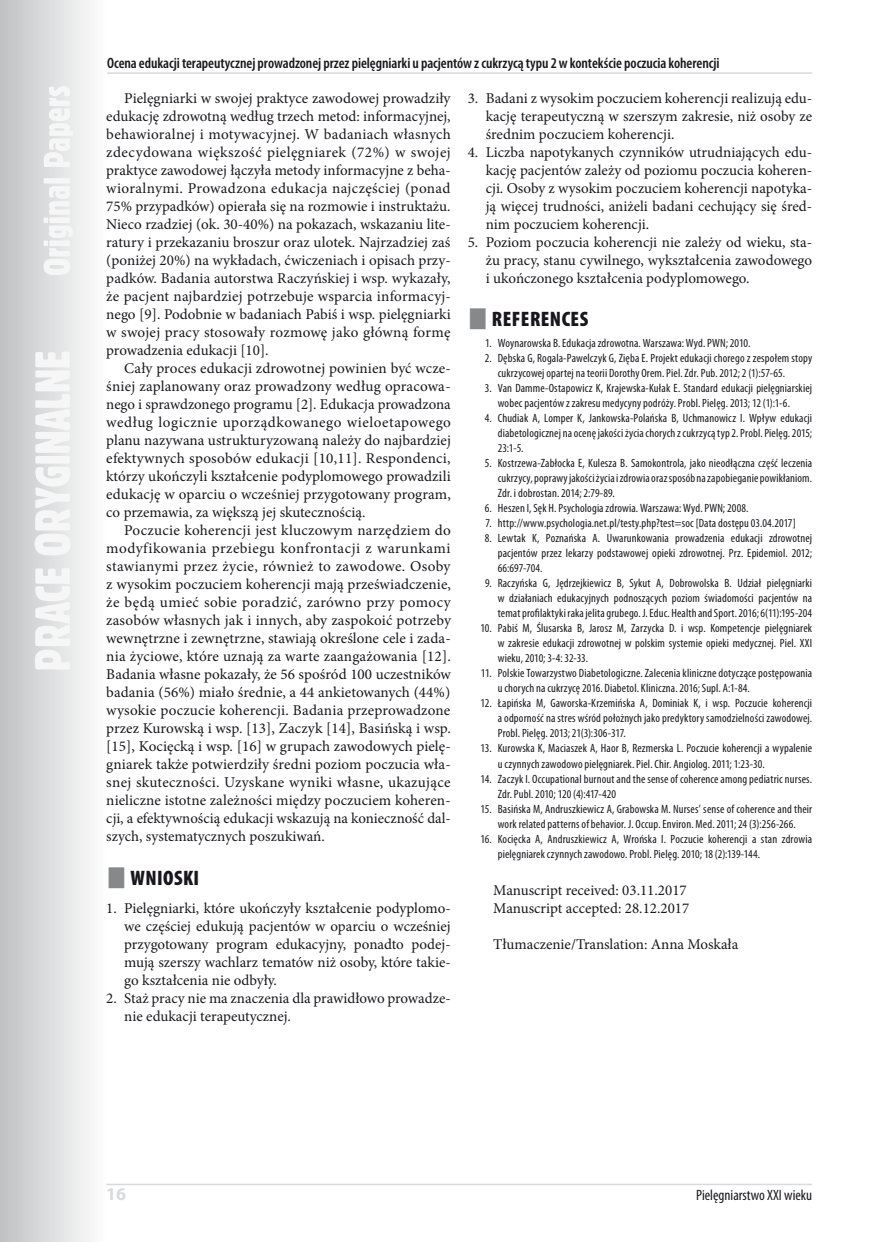
<style>
.page{position:relative;width:876px;height:1242px;background:#fff}
.page>*{position:absolute;margin:0;border:0;box-sizing:border-box;transform-origin:0 0}
.srodtytul_ang{font:900 condensed 21px "Myriad Pro";letter-spacing:.02em;color:#1a171c}
.srodtytul{font:900 condensed 21px "Myriad Pro";letter-spacing:.02em;color:#1a171c}
.t1{font:700 18px "Myriad Pro";color:#d9dadb}
.Body_Text{font:15px/18px "Minion Pro";color:#1a171c;text-align:justify}
.lista_1{font:15px/18px "Minion Pro";color:#1a171c;text-align:justify}
.t2{font:600 condensed 15px "Myriad Pro";letter-spacing:-.005em;color:#1a171c}
.praca_zgloszona{font:15px "Minion Pro";color:#1a171c}
.t3{font:condensed 15px "Myriad Pro";color:#1a171c}
.pismiennictwo_tekst{font:condensed 12px/15px "Myriad Pro";letter-spacing:.01em;color:#1a171c}
</style>
<div class="page">
<svg style="left:0;top:0;width:89px;height:1242px;background:#d8d9da"></svg>
<svg style="left:35px;top:86px;width:38px;height:583px"></svg>
<hr style="left:106px;top:1183px;width:706px;height:2px;background:#d9dadb">
<hr style="left:107px;top:72px;width:705px;height:2px;background:#d9dadb">
<p class="t2" style="left:107px;top:55px;width:614px">Ocena edukacji terapeutycznej prowadzonej przez pielęgniarki u pacjentów zcukrzycą typu 2 wkontekście poczucia koherencji</p>
<p class="Body_Text" style="left:106px;top:89px;width:346px;text-indent:18px">Pielęgniarki w swojej praktyce zawodowej prowadziły edukację zdrowotną według trzech metod: informacyjnej, behawioralnej i motywacyjnej. W badaniach własnych zdecydowana większość pielęgniarek (72%) w swojej praktyce zawodowej łączyła metody informacyjne z beha&shy;wioralnymi. Prowadzona edukacja najczęściej (ponad 75% przypadków) opierała się na rozmowie i instruktażu.<br>Nieco rzadziej (ok. 30-40%) na pokazach, wskazaniu lite&shy;ratury i przekazaniu broszur oraz ulotek. Najrzadziej zaś (poniżej 20%) na wykładach, ćwiczeniach i opisach przy&shy;padków. Badania autorstwa Raczyńskiej i wsp. wykazały, że pacjent najbardziej potrzebuje wsparcia informacyj&shy;nego [9]. Podobnie w badaniach Pabiś i wsp. pielęgniarki w swojej pracy stosowały rozmowę jako główną formę prowadzenia edukacji [10].</p>
<p class="Body_Text" style="left:106px;top:359px;width:346px;text-indent:18px">Cały proces edukacji zdrowotnej powinien być wcze&shy;śniej zaplanowany oraz prowadzony według opracowa&shy;nego i sprawdzonego programu [2]. Edukacja prowadzona według logicznie uporządkowanego wieloetapowego planu nazywana ustrukturyzowaną należy do najbardziej efektywnych sposobów edukacji [10,11]. Respondenci, którzy ukończyli kształcenie podyplomowego prowadzili edukację w oparciu o wcześniej przygotowany program, co przemawia, za większą jej skutecznością.</p>
<p class="Body_Text" style="left:106px;top:521px;width:346px;text-indent:18px">Poczucie koherencji jest kluczowym narzędziem do modyfikowania przebiegu konfrontacji z warunkami stawianymi przez życie, również to zawodowe. Osoby z wysokim poczuciem koherencji mają przeświadczenie, że będą umieć sobie poradzić, zarówno przy pomocy zasobów własnych jak i innych, aby zaspokoić potrzeby wewnętrzne i zewnętrzne, stawiają określone cele i zada&shy;nia życiowe, które uznają za warte zaangażowania [12].<br>Badania własne pokazały, że 56 spośród 100 uczestników badania (56%) miało średnie, a 44 ankietowanych (44%) wysokie poczucie koherencji. Badania przeprowadzone przez Kurowską i wsp. [13], Zaczyk [14], Basińską i wsp. [15], Kocięcką i wsp. [16] w grupach zawodowych pielę&shy;gniarek także potwierdziły średni poziom poczucia wła&shy;snej skuteczności. Uzyskane wyniki własne, ukazujące nieliczne istotne zależności między poczuciem koheren&shy;cji, a efektywnością edukacji wskazują na konieczność dal&shy;szych, systematycznych poszukiwań.</p>
<p class="srodtytul" style="left:131px;top:866px;width:70px">WNIOSKI</p>
<p class="lista_1" style="left:124px;top:899px;width:328px;text-indent:-18px">1. Pielęgniarki, które ukończyły kształcenie podyplomo&shy;we częściej edukują pacjentów w oparciu o wcześniej przygotowany program edukacyjny, ponadto podej&shy;mują szerszy wachlarz tematów niż osoby, które takie&shy;go kształcenia nie odbyły.</p>
<p class="lista_1" style="left:124px;top:989px;width:328px;text-indent:-18px">2. Staż pracy nie ma znaczenia dla prawidłowo prowadze&shy;nie edukacji terapeutycznej.</p>
<p class="lista_1" style="left:486px;top:89px;width:328px;text-indent:-18px">3. Badani z wysokim poczuciem koherencji realizują edu&shy;kację terapeutyczną w szerszym zakresie, niż osoby ze średnim poczuciem koherencji.</p>
<p class="lista_1" style="left:486px;top:143px;width:328px;text-indent:-18px">4. Liczba napotykanych czynników utrudniających edu&shy;kację pacjentów zależy od poziomu poczucia koheren&shy;cji. Osoby z wysokim poczuciem koherencji napotyka&shy;ją więcej trudności, aniżeli badani cechujący się śred&shy;nim poczuciem koherencji.</p>
<p class="lista_1" style="left:486px;top:233px;width:328px;text-indent:-18px">5. Poziom poczucia koherencji nie zależy od wieku, sta&shy;żu pracy, stanu cywilnego, wykształcenia zawodowego i ukończonego kształcenia podyplomowego.</p>
<p class="srodtytul_ang" style="left:492px;top:308px;width:98px">REFERENCES</p>
<p class="pismiennictwo_tekst" style="left:485px;top:336px;width:267px">1. Woynarowska B. Edukacja zdrowotna. Warszawa: Wyd. PWN; 2010.</p>
<p class="pismiennictwo_tekst" style="left:498px;top:351px;width:316px;text-indent:-13px">2. Dębska G, Rogala-Pawelczyk G, Zięba E. Projekt edukacji chorego z zespołem stopy cukrzycowej opartej na teorii Dorothy Orem. Piel. Zdr. Pub. 2012; 2 (1):57-65.</p>
<p class="pismiennictwo_tekst" style="left:498px;top:381px;width:316px;text-indent:-13px">3. Van Damme-Ostapowicz K, Krajewska-Kułak E. Standard edukacji pielęgniarskiej wobec pacjentów z zakresu medycyny podróży. Probl. Pielęg. 2013; 12 (1):1-6.</p>
<p class="pismiennictwo_tekst" style="left:498px;top:411px;width:316px;text-align:justify;text-indent:-13px">4. Chudiak A, Lomper K, Jankowska-Polańska B, Uchmanowicz I. Wpływ edukacji diabetologicznej na ocenę jakości życia chorych z cukrzycą typ 2. Probl. Pielęg. 2015; 23:1-5.</p>
<p class="pismiennictwo_tekst" style="left:498px;top:456px;width:316px;text-align:justify;text-indent:-13px">5. Kostrzewa-Zabłocka E, Kulesza B. Samokontrola, jako nieodłączna część leczenia cukrzycy, poprawy jakości życia i zdrowia oraz sposób na zapobieganie powikłaniom.<br>Zdr. i dobrostan. 2014; 2:79-89.</p>
<p class="pismiennictwo_tekst" style="left:485px;top:501px;width:265px">6. Heszen I, Sęk H. Psychologia zdrowia. Warszawa: Wyd. PWN; 2008.</p>
<p class="pismiennictwo_tekst" style="left:486px;top:516px;width:312px">7. http://www.psychologia.net.pl/testy.php?test=soc [Data dostępu 03.04.2017]</p>
<p class="pismiennictwo_tekst" style="left:498px;top:531px;width:316px;text-align:justify;text-indent:-13px">8. Lewtak K, Poznańska A. Uwarunkowania prowadzenia edukacji zdrowotnej pacjentów przez lekarzy podstawowej opieki zdrowotnej. Prz. Epidemiol. 2012; 66:697-704.</p>
<p class="pismiennictwo_tekst" style="left:498px;top:576px;width:316px;text-align:justify;text-indent:-13px">9. Raczyńska G, Jędrzejkiewicz B, Sykut A, Dobrowolska B. Udział pielęgniarki w działaniach edukacyjnych podnoszących poziom świadomości pacjentów na temat profilaktyki raka jelita grubego. J. Educ. Health and Sport. 2016; 6(11):195-204</p>
<p class="pismiennictwo_tekst" style="left:498px;top:621px;width:316px;text-align:justify;text-indent:-17px">10. Pabiś M, Ślusarska B, Jarosz M, Zarzycka D. i wsp. Kompetencje pielęgniarek w zakresie edukacji zdrowotnej w polskim systemie opieki medycznej. Piel. XXI wieku, 2010; 3-4: 32-33.</p>
<p class="pismiennictwo_tekst" style="left:498px;top:666px;width:316px;text-indent:-17px">11. Polskie Towarzystwo Diabetologiczne. Zalecenia kliniczne dotyczące postępowania u chorych na cukrzycę 2016. Diabetol. Kliniczna. 2016; Supl. A:1-84.</p>
<p class="pismiennictwo_tekst" style="left:498px;top:696px;width:316px;text-align:justify;text-indent:-17px">12. Łapińska M, Gaworska-Krzemińska A, Dominiak K, i wsp. Poczucie koherencji a odporność na stres wśród położnych jako predyktory samodzielności zawodowej.<br>Probl. Pielęg. 2013; 21(3):306-317.</p>
<p class="pismiennictwo_tekst" style="left:498px;top:741px;width:316px;text-indent:-17px">13. Kurowska K, Maciaszek A, Haor B, Rezmerska L. Poczucie koherencji a wypalenie u czynnych zawodowo pielęgniarek. Piel. Chir. Angiolog. 2011; 1:23-30.</p>
<p class="pismiennictwo_tekst" style="left:498px;top:771px;width:316px;text-indent:-17px">14. Zaczyk I. Occupational burnout and the sense of coherence among pediatric nurses.<br>Zdr. Publ. 2010; 120 (4):417-420</p>
<p class="pismiennictwo_tekst" style="left:481px;top:801px;width:333px;text-align:center">15. Basińska M, Andruszkiewicz A, Grabowska M. Nurses’ sense of coherence and their work related patterns of behavior. J. Occup. Environ. Med. 2011; 24 (3):256-266.</p>
<p class="pismiennictwo_tekst" style="left:498px;top:831px;width:316px;text-indent:-17px">16. Kocięcka A, Andruszkiewicz A, Wrońska I. Poczucie koherencji a stan zdrowia pielęgniarek czynnych zawodowo. Probl. Pielęg. 2010; 18 (2):139-144.</p>
<p class="praca_zgloszona" style="left:493px;top:880px;width:195px">Manuscript received: 03.11.2017</p>
<p class="praca_zgloszona" style="left:493px;top:898px;width:198px">Manuscript accepted: 28.12.2017</p>
<p class="praca_zgloszona" style="left:493px;top:934px;width:247px">Tłumaczenie/Translation: Anna Moskała</p>
<h2 class="t1" style="left:106px;top:1182px;width:21px">16</h2>
<p class="t3" style="left:696px;top:1186px;width:118px">Pielęgniarstwo XXI wieku</p>
</div>
